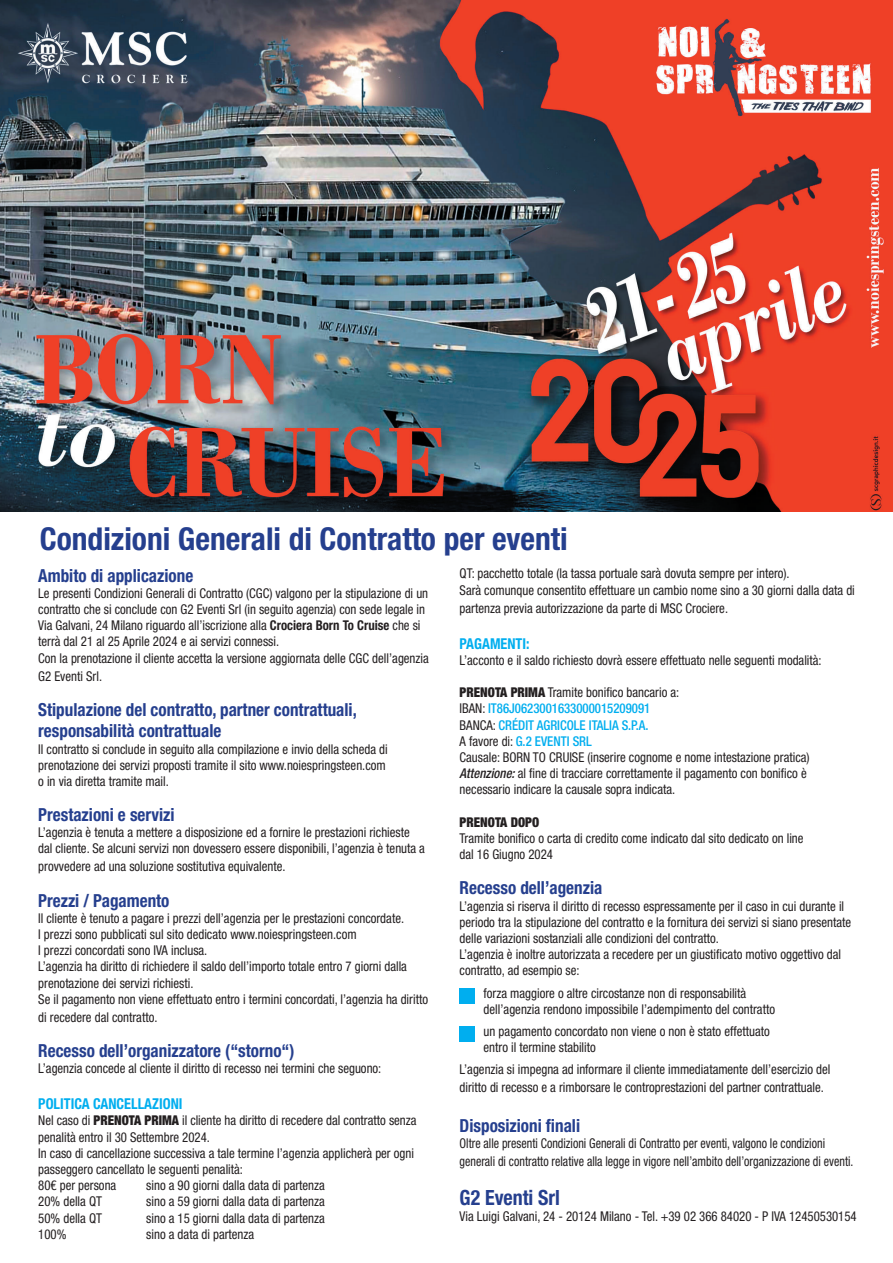
<style>
.page{position:relative;width:893px;height:1263px;background:#fff}
.page>*{position:absolute;margin:0;border:0;box-sizing:border-box;transform-origin:0 0}
.t1{font:700 condensed 31.5px "Helvetica Neue LT Std";color:#253f8e}
.t2{font:700 condensed 21px "Helvetica Neue LT Std";color:#253f8e;scale:.95 1}
.t3{font:700 condensed 18px/21.6px "Helvetica Neue LT Std";color:#253f8e;scale:.95 1}
.t4{font:700 condensed 15px "Helvetica Neue LT Std";color:#00aeef;scale:.95 1}
.t5{font:condensed 13.5px/16.2px "Helvetica Neue LT Std";color:#231f20;scale:.95 1}
.t6{font:condensed 13.5px/18px "Helvetica Neue LT Std";color:#231f20;scale:.89 1}
.t7{font:900 condensed 13.5px "Helvetica Neue LT Std";color:#231f20;scale:.95 1}
.s1{font-weight:700}
.s2{font-weight:900}
.s3{font-weight:500;color:#00aeef}
.s4{font-weight:500;font-style:italic}
</style>
<div class="page">
<div style="left:459px;top:988px;width:16px;height:16px;background:#00aeef"></div>
<div style="left:459px;top:1026px;width:16px;height:16px;background:#00aeef"></div>
<img style="left:0;top:0;width:893px;height:511px">
<h1 class="t1" style="left:40px;top:519px;width:529px">Condizioni Generali di Contratto per eventi</h1>
<h3 class="t3" style="left:38px;top:564px;width:165px">Ambito di applicazione</h3>
<p class="t5" style="left:38px;top:585px;width:413px">Le presenti Condizioni Generali di Contratto (CGC) valgono per la stipulazione di un contratto che si conclude con G2 Eventi Srl (in seguito agenzia) con sede legale in Via Galvani, 24 Milano riguardo all’iscrizione alla <span class="s1">Crociera Born To Cruise</span> che si terrà dal 21 al 25 Aprile 2024 e ai servizi connessi.<br>Con la prenotazione il cliente accetta la versione aggiornata delle CGC dell’agenzia</p>
<p class="t5" style="left:38px;top:668px;width:69px">G2 Eventi Srl.</p>
<h3 class="t3" style="left:38px;top:698px;width:337px">Stipulazione del contratto, partner contrattuali, responsabilità contrattuale</h3>
<p class="t5" style="left:38px;top:740px;width:369px">Il contratto si conclude in seguito alla compilazione e invio della scheda di prenotazione dei servizi proposti tramite il sito www.noiespringsteen.com o in via diretta tramite mail.</p>
<h3 class="t3" style="left:38px;top:804px;width:145px">Prestazioni e servizi</h3>
<p class="t5" style="left:38px;top:824px;width:409px">L’agenzia è tenuta a mettere a disposizione ed a fornire le prestazioni richieste dal cliente. Se alcuni servizi non dovessero essere disponibili, l’agenzia è tenuta a</p>
<p class="t5" style="left:38px;top:858px;width:262px">provvedere ad una soluzione sostitutiva equivalente.</p>
<h3 class="t3" style="left:38px;top:889px;width:140px">Prezzi / Pagamento</h3>
<p class="t5" style="left:38px;top:910px;width:412px">Il cliente è tenuto a pagare i prezzi dell’agenzia per le prestazioni concordate.<br>I prezzi sono pubblicati sul sito dedicato www.noiespringsteen.com<br>I prezzi concordati sono IVA inclusa.<br>L’agenzia ha diritto di richiedere il saldo dell’importo totale entro 7 giorni dalla prenotazione dei servizi richiesti.<br>Se il pagamento non viene effettuato entro i termini concordati, l’agenzia ha diritto</p>
<p class="t5" style="left:38px;top:1009px;width:127px">di recedere dal contratto.</p>
<h3 class="t3" style="left:38px;top:1039px;width:271px">Recesso dell’organizzatore (“storno“)</h3>
<p class="t5" style="left:38px;top:1060px;width:363px">L’agenzia concede al cliente il diritto di recesso nei termini che seguono:</p>
<p class="t4" style="left:38px;top:1095px;width:153px">POLITICA CANCELLAZIONI</p>
<p class="t5" style="left:38px;top:1112px;width:400px">Nel caso di <span class="s2">PRENOTA PRIMA</span> il cliente ha diritto di recedere dal contratto senza penalità entro il 30 Settembre 2024.<br>In caso di cancellazione successiva a tale termine l’agenzia applicherà per ogni passeggero cancellato le seguenti penalità:<br>80€ per persona</p>
<p class="t5" style="left:146px;top:1177px;width:189px">sino a 90 giorni dalla data di partenza</p>
<p class="t5" style="left:38px;top:1193px;width:69px">20% della QT</p>
<p class="t5" style="left:146px;top:1193px;width:189px">sino a 59 giorni dalla data di partenza</p>
<p class="t5" style="left:38px;top:1209px;width:69px">50% della QT</p>
<p class="t5" style="left:146px;top:1209px;width:189px">sino a 15 giorni dalla data di partenza</p>
<p class="t5" style="left:38px;top:1226px;width:31px">100%</p>
<p class="t5" style="left:146px;top:1226px;width:115px">sino a data di partenza</p>
<p class="t5" style="left:460px;top:565px;width:418px">QT: pacchetto totale (la tassa portuale sarà dovuta sempre per intero).<br>Sarà comunque consentito effettuare un cambio nome sino a 30 giorni dalla data di</p>
<p class="t5" style="left:460px;top:600px;width:284px">partenza previa autorizzazione da parte di MSC Crociere.</p>
<p class="t4" style="left:460px;top:634px;width:75px">PAGAMENTI:</p>
<p class="t5" style="left:460px;top:652px;width:383px">L’acconto e il saldo richiesto dovrà essere effettuato nelle seguenti modalità:</p>
<p class="t5" style="left:460px;top:684px;width:370px"><span class="s2">PRENOTA PRIMA</span> Tramite bonifico bancario a:<br>IBAN: <span class="s3">IT86J0623001633000015209091<br></span>BANCA: <span class="s3">CRÉDIT AGRICOLE ITALIA S.P.A.<br></span>A favore di: <span class="s3">G.2 EVENTI SRL<br></span>Causale: BORN TO CRUISE (inserire cognome e nome intestazione pratica)<br><span class="s4">Attenzione:</span> al fine di tracciare correttamente il pagamento con bonifico è necessario indicare la causale sopra indicata.</p>
<p class="t7" style="left:460px;top:814px;width:85px">PRENOTA DOPO</p>
<p class="t5" style="left:460px;top:830px;width:364px">Tramite bonifico o carta di credito come indicato dal sito dedicato on line dal 16 Giugno 2024</p>
<h3 class="t3" style="left:460px;top:877px;width:152px">Recesso dell’agenzia</h3>
<p class="t5" style="left:460px;top:897px;width:414px">L’agenzia si riserva il diritto di recesso espressamente per il caso in cui durante il periodo tra la stipulazione del contratto e la fornitura dei servizi si siano presentate delle variazioni sostanziali alle condizioni del contratto.<br>L’agenzia è inoltre autorizzata a recedere per un giustificato motivo oggettivo dal contratto, ad esempio se:</p>
<p class="t5" style="left:484px;top:984px;width:308px">forza maggiore o altre circostanze non di responsabilità dell’agenzia rendono impossibile l’adempimento del contratto</p>
<p class="t5" style="left:484px;top:1023px;width:303px">un pagamento concordato non viene o non è stato effettuato entro il termine stabilito</p>
<p class="t5" style="left:460px;top:1060px;width:392px;line-height:18px">L’agenzia si impegna ad informare il cliente immediatamente dell’esercizio del diritto di recesso e a rimborsare le controprestazioni del partner contrattuale.</p>
<h3 class="t3" style="left:460px;top:1114px;width:128px">Disposizioni finali</h3>
<p class="t6" style="left:460px;top:1134px;width:444px">Oltre alle presenti Condizioni Generali di Contratto per eventi, valgono le condizioni generali di contratto relative alla legge in vigore nell’ambito dell’organizzazione di eventi.</p>
<h2 class="t2" style="left:460px;top:1185px;width:107px">G2 Eventi Srl</h2>
<p class="t5" style="left:460px;top:1208px;width:420px">Via Luigi Galvani, 24 - 20124 Milano - Tel. +39 02 366 84020 - P IVA 12450530154</p>
</div>
